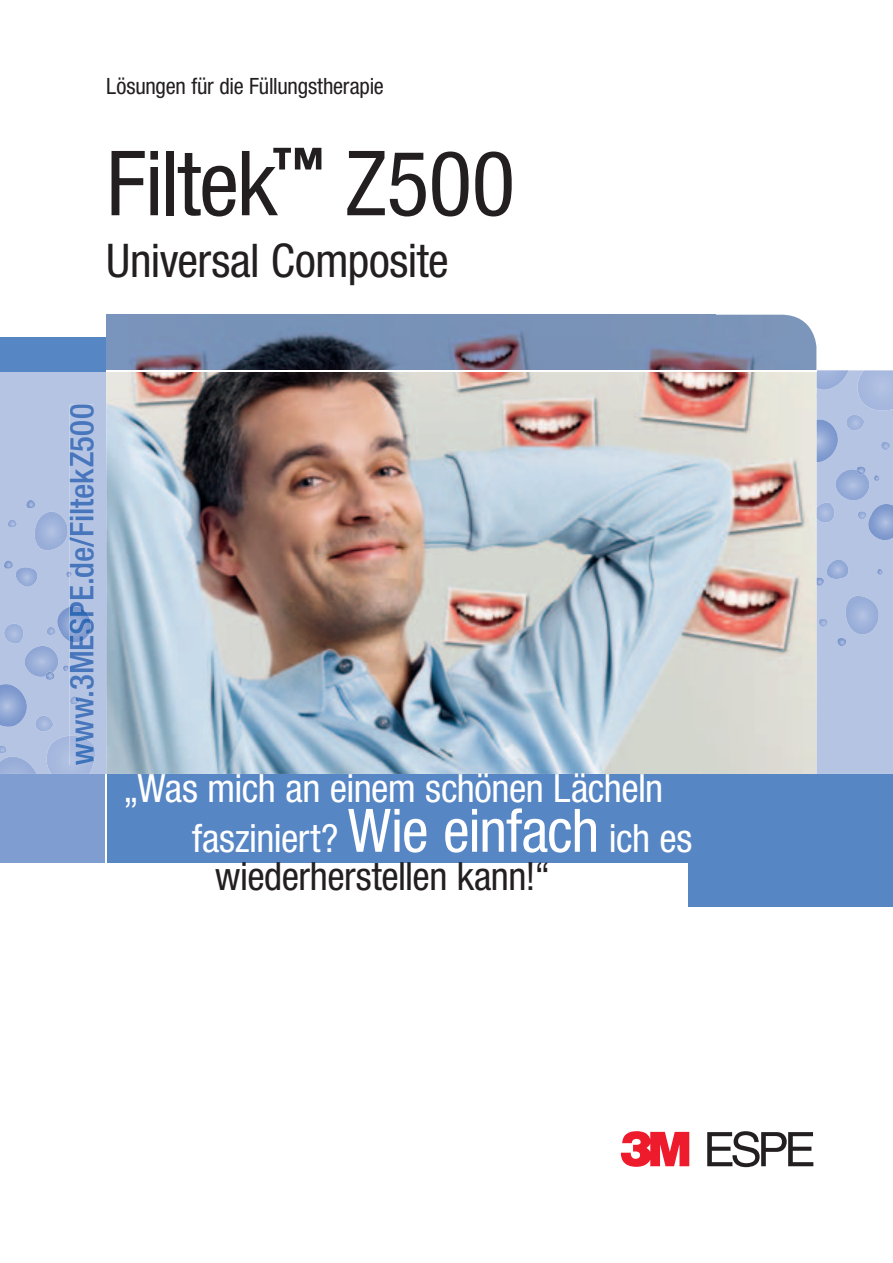
<style>
.page{position:relative;width:893px;height:1263px;background:#fff}
.page>*{position:absolute;margin:0;border:0;box-sizing:border-box;transform-origin:0 0}
.t1{font:condensed 90px "Helvetica Neue LT";letter-spacing:-.015em;color:#231f20}
.t2{font:condensed 46.5px "Helvetica Neue LT";letter-spacing:-.01em;color:#231f20}
.t3{font:condensed 39px/50.1px "Helvetica Neue LT";letter-spacing:-.015em;color:#fff}
.t4{font:condensed 39px "Helvetica Neue LT";letter-spacing:-.015em;color:#231f20}
.t5{font:500 condensed 33px "Helvetica Neue LT";color:#4776bc}
.t6{font:condensed 22.5px "Helvetica Neue LT";letter-spacing:-.01em;color:#231f20}
.s1{font-size:60px}
</style>
<div class="page">
<svg style="left:621px;top:1131px;width:68px;height:36px"></svg>
<svg style="left:707px;top:1131px;width:106px;height:36px"></svg>
<div style="left:0;top:371px;width:893px;height:403px;background:#b6c4e4"></div>
<svg style="left:819px;top:619px;width:9px;height:8px"></svg>
<svg style="left:877px;top:569px;width:6px;height:6px"></svg>
<svg style="left:816px;top:560px;width:32px;height:26px"></svg>
<svg style="left:837px;top:596px;width:42px;height:50px;background:#a9badf"></svg>
<svg style="left:816px;top:370px;width:77px;height:170px;background:#acbde0"></svg>
<div style="left:0;top:337px;width:733px;height:34px;background:#5786c5"></div>
<img style="left:106px;top:371px;width:710px;height:403px">
<div style="left:688px;top:774px;width:205px;height:133px;background:#5786c5"></div>
<div style="left:106px;top:774px;width:710px;height:88px;background:#5786c5"></div>
<div style="left:0;top:774px;width:106px;height:88px;background:#7f9dd1"></div>
<hr style="left:106px;top:774px;width:1px;height:89px;background:#fff">
<svg style="left:0;top:404px;width:95px;height:370px;background:#b0c0e1"></svg>
<img style="left:106px;top:315px;width:710px;height:55px">
<hr style="left:106px;top:370px;width:710px;height:1px;background:#fff">
<p class="t6" style="left:106px;top:73px;width:279px">Lösungen für die Füllungstherapie</p>
<h1 class="t1" style="left:106px;top:131px;width:410px">Filtek<sup>™</sup> Z500</h1>
<p class="t2" style="left:106px;top:233px;width:344px">Universal Composite</p>
<p class="t5" style="left:62px;top:765px;width:363px;rotate:-90deg">www.3MESPE.de/FiltekZ500</p>
<p class="t3" style="left:192px;top:763px;width:502px;text-indent:-69px">„Was mich an einem schönen Lächeln fasziniert? <span class="s1">Wie einfach</span> ich es</p>
<p class="t4" style="left:215px;top:854px;width:337px">wiederherstellen kann!“</p>
</div>
